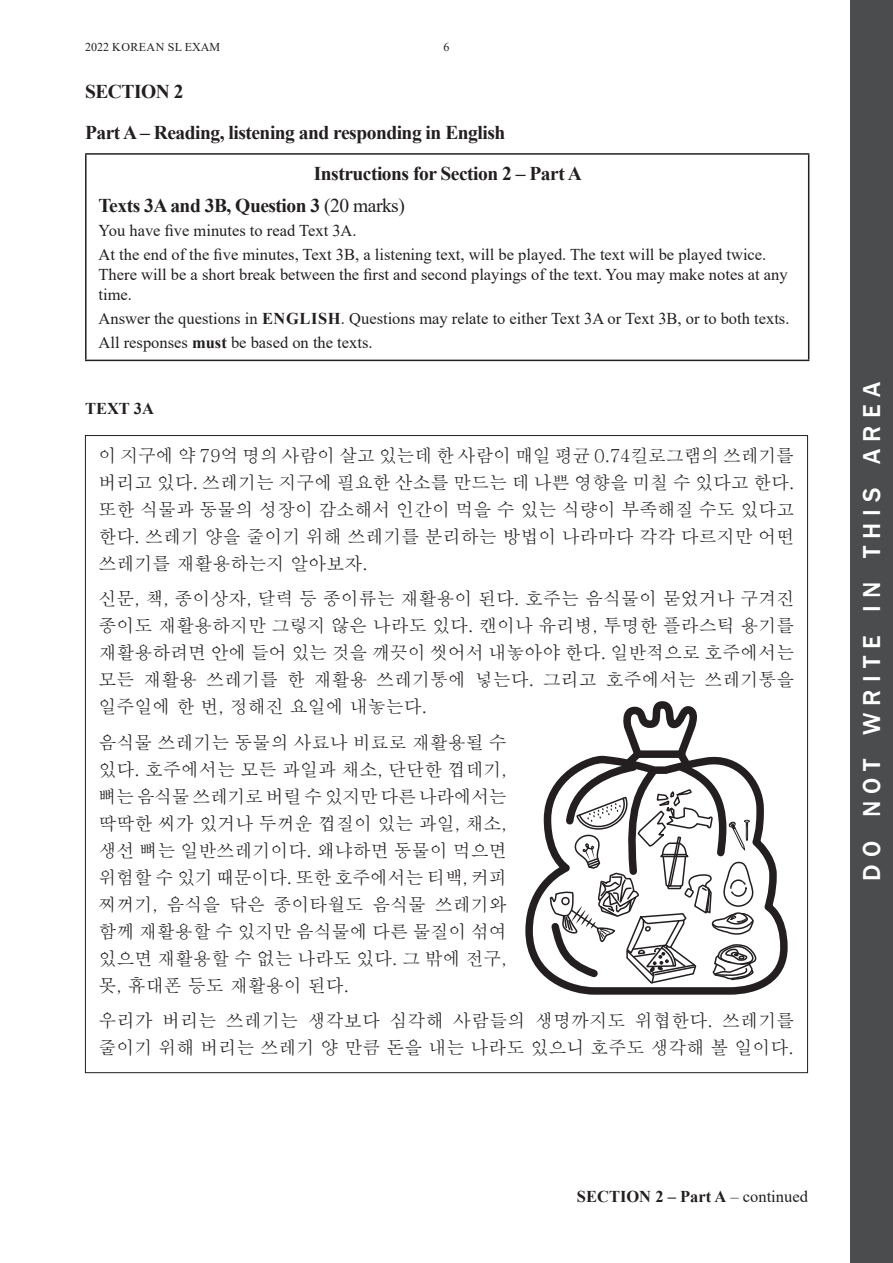
<style>
.page{position:relative;width:893px;height:1263px;background:#fff}
.page>*{position:absolute;margin:0;border:0;box-sizing:border-box;transform-origin:0 0}
.t1{font:500 25.2px "Franklin Gothic";letter-spacing:.285em;color:#fff}
.t2{font:700 19.5px "Times New Roman";letter-spacing:-.025em;color:#231f20}
.t3{font:18px/27px "Batang";color:#231f20;text-align:justify}
.t4{font:16.5px/24px "Times New Roman";color:#231f20}
.t5{font:700 16.5px "Times New Roman";color:#231f20}
.t6{font:12px "Times New Roman";color:#231f20}
.s1{font-weight:400}
.s2{font-weight:700}
</style>
<div class="page">
<div style="left:850px;top:0;width:43px;height:1263px;background:#4b4c4d"></div>
<hr style="left:85px;top:153px;width:724px;height:2px;background:#231f20">
<hr style="left:85px;top:155px;width:2px;height:205px;background:#231f20">
<hr style="left:808px;top:155px;width:1px;height:205px;background:#231f20">
<hr style="left:85px;top:360px;width:724px;height:1px;background:#231f20">
<svg style="left:525px;top:785px;width:263px;height:205px"></svg>
<svg style="left:546px;top:701px;width:212px;height:294px"></svg>
<p class="t6" style="left:85px;top:38px;width:45px">2022 Korean</p>
<p class="t6" style="left:168px;top:38px;width:54px">SL EXAM</p>
<p class="t6" style="left:443px;top:38px;width:7px">6</p>
<p class="t2" style="left:85px;top:78px;width:100px">SECTION 2</p>
<p class="t2" style="left:85px;top:118px;width:422px">Part A – Reading, listening and responding in English</p>
<p class="t2" style="left:314px;top:159px;width:269px">Instructions for Section 2 – Part A</p>
<p class="t2" style="left:99px;top:191px;width:308px">Texts 3A and 3B, Question 3 <span class="s1">(20 marks)</span></p>
<p class="t4" style="left:99px;top:218px;width:669px">You have five minutes to read Text 3A.<br>At the end of the five minutes, Text 3B, a listening text, will be played. The text will be played twice.</p>
<p class="t4" style="left:99px;top:264px;width:691px;line-height:19.8px">There will be a short break between the first and second playings of the text. You may make notes at any time.</p>
<p class="t4" style="left:99px;top:305px;width:200px">Answer the questions in <span class="s2">English</span></p>
<p class="t4" style="left:99px;top:305px;width:692px;text-indent:242px">. Questions may relate to either Text 3A or Text 3B, or to both texts.<br>All responses <span class="s2">must</span> be based on the texts.</p>
<p class="t5" style="left:85px;top:397px;width:70px">TEXT 3A</p>
<p class="t3" style="left:99px;top:442px;width:697px">이 지구에 약 79억 명의 사람이 살고 있는데 한 사람이 매일 평균 0.74킬로그램의 쓰레기를 버리고 있다. 쓰레기는 지구에 필요한 산소를 만드는 데 나쁜 영향을 미칠 수 있다고 한다. 또한 식물과 동물의 성장이 감소해서 인간이 먹을 수 있는 식량이 부족해질 수도 있다고 한다. 쓰레기 양을 줄이기 위해 쓰레기를 분리하는 방법이 나라마다 각각 다르지만 어떤 쓰레기를 재활용하는지 알아보자.</p>
<p class="t3" style="left:99px;top:585px;width:697px">신문, 책, 종이상자, 달력 등 종이류는 재활용이 된다. 호주는 음식물이 묻었거나 구겨진 종이도 재활용하지만 그렇지 않은 나라도 있다. 캔이나 유리병, 투명한 플라스틱 용기를 재활용하려면 안에 들어 있는 것을 깨끗이 씻어서 내놓아야 한다. 일반적으로 호주에서는 모든 재활용 쓰레기를 한 재활용 쓰레기통에 넣는다. 그리고 호주에서는 쓰레기통을 일주일에 한 번, 정해진 요일에 내놓는다.</p>
<p class="t3" style="left:99px;top:729px;width:410px">음식물 쓰레기는 동물의 사료나 비료로 재활용될 수 있다. 호주에서는 모든 과일과 채소, 단단한 껍데기, 뼈는 음식물 쓰레기로 버릴 수 있지만 다른 나라에서는 딱딱한 씨가 있거나 두꺼운 껍질이 있는 과일, 채소, 생선 뼈는 일반쓰레기이다. 왜냐하면 동물이 먹으면 위험할 수 있기 때문이다. 또한 호주에서는 티백, 커피 찌꺼기, 음식을 닦은 종이타월도 음식물 쓰레기와 함께 재활용할 수 있지만 음식물에 다른 물질이 섞여 있으면 재활용할 수 없는 나라도 있다. 그 밖에 전구, 못, 휴대폰 등도 재활용이 된다.</p>
<p class="t3" style="left:99px;top:1007px;width:697px">우리가 버리는 쓰레기는 생각보다 심각해 사람들의 생명까지도 위협한다. 쓰레기를 줄이기 위해 버리는 쓰레기 양 만큼 돈을 내는 나라도 있으니 호주도 생각해 볼 일이다.</p>
<p class="t5" style="left:577px;top:1185px;width:232px">SECTION 2 – Part A <span class="s1">– continued</span></p>
<h1 class="t1" style="left:856px;top:881px;width:500px;rotate:-90deg">do not write in this area</h1>
</div>
